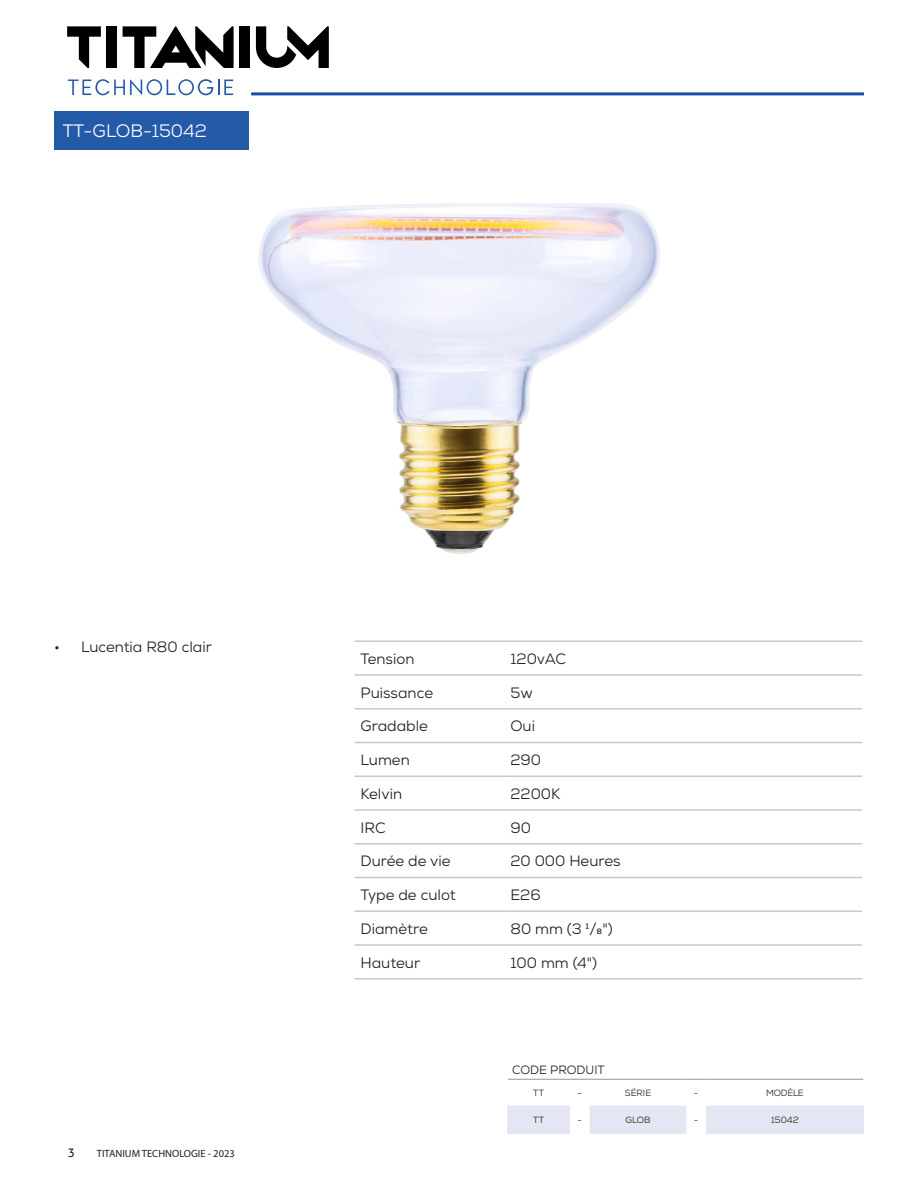
<style>
.page{position:relative;width:918px;height:1188px;background:#fff}
.page>*{position:absolute;margin:0;border:0;box-sizing:border-box;transform-origin:0 0}
.t1{font:18px "Nexa";color:#fff}
.t2{font:15px "Nexa";color:#231f20}
.t3{font:12px "Nexa";color:#231f20}
.t4{font:12px "Aller";color:#231f20}
.t5{font:10.5px "Myriad Pro";color:#231f20}
.t6{font:9px "Nexa";color:#231f20}
</style>
<div class="page">
<hr style="left:355px;top:641px;width:150px;height:1px;background:#c7c8ca">
<hr style="left:505px;top:641px;width:357px;height:1px;background:#c7c8ca">
<hr style="left:355px;top:674px;width:150px;height:2px;background:#c7c8ca">
<hr style="left:505px;top:674px;width:357px;height:2px;background:#c7c8ca">
<hr style="left:355px;top:708px;width:150px;height:2px;background:#c7c8ca">
<hr style="left:505px;top:708px;width:357px;height:2px;background:#c7c8ca">
<hr style="left:355px;top:742px;width:150px;height:1px;background:#c7c8ca">
<hr style="left:505px;top:742px;width:357px;height:1px;background:#c7c8ca">
<hr style="left:355px;top:776px;width:150px;height:1px;background:#c7c8ca">
<hr style="left:505px;top:776px;width:357px;height:1px;background:#c7c8ca">
<hr style="left:355px;top:809px;width:150px;height:2px;background:#c7c8ca">
<hr style="left:505px;top:809px;width:357px;height:2px;background:#c7c8ca">
<hr style="left:355px;top:843px;width:150px;height:2px;background:#c7c8ca">
<hr style="left:505px;top:843px;width:357px;height:2px;background:#c7c8ca">
<hr style="left:355px;top:877px;width:150px;height:1px;background:#c7c8ca">
<hr style="left:505px;top:877px;width:357px;height:1px;background:#c7c8ca">
<hr style="left:355px;top:911px;width:150px;height:1px;background:#c7c8ca">
<hr style="left:505px;top:911px;width:357px;height:1px;background:#c7c8ca">
<hr style="left:355px;top:944px;width:150px;height:2px;background:#c7c8ca">
<hr style="left:505px;top:944px;width:357px;height:2px;background:#c7c8ca">
<hr style="left:355px;top:978px;width:150px;height:2px;background:#c7c8ca">
<hr style="left:505px;top:978px;width:357px;height:2px;background:#c7c8ca">
<div style="left:54px;top:112px;width:194px;height:38px;background:#245ba9"></div>
<hr style="left:508px;top:1079px;width:61px;height:1px;background:#939598">
<svg style="left:569px;top:1079px;width:21px;height:1px"></svg>
<hr style="left:590px;top:1079px;width:96px;height:1px;background:#939598">
<svg style="left:686px;top:1079px;width:21px;height:1px"></svg>
<hr style="left:707px;top:1079px;width:156px;height:1px;background:#939598">
<svg style="left:509px;top:1106px;width:353px;height:26px;background:#e7e8f4"></svg>
<hr style="left:590px;top:1132px;width:96px;height:2px;background:#e4e6f3">
<hr style="left:507px;top:1106px;width:63px;height:1px;background:#e4e6f3">
<hr style="left:507px;top:1107px;width:2px;height:25px;background:#e4e6f3">
<hr style="left:568px;top:1107px;width:2px;height:25px;background:#e4e6f3">
<hr style="left:507px;top:1132px;width:63px;height:2px;background:#e4e6f3">
<hr style="left:706px;top:1106px;width:158px;height:1px;background:#e4e6f3">
<hr style="left:706px;top:1107px;width:2px;height:25px;background:#e4e6f3">
<hr style="left:862px;top:1107px;width:2px;height:25px;background:#e4e6f3">
<hr style="left:706px;top:1132px;width:158px;height:2px;background:#e4e6f3">
<img style="left:259px;top:204px;width:400px;height:350px">
<hr style="left:251px;top:92px;width:613px;height:3px;background:#1b4ea1">
<svg style="left:68px;top:79px;width:165px;height:16px"></svg>
<div style="left:240px;top:26px;width:10px;height:42px;background:#000001"></div>
<svg style="left:123px;top:26px;width:111px;height:42px"></svg>
<svg style="left:67px;top:26px;width:34px;height:42px"></svg>
<div style="left:107px;top:26px;width:10px;height:42px;background:#000001"></div>
<svg style="left:256px;top:26px;width:73px;height:42px"></svg>
<p class="t1" style="left:63px;top:120px;width:146px">TT-GLOB-15042</p>
<p class="t2" style="left:54px;top:637px;width:160px">• Lucentia R80 clair</p>
<p class="t4" style="left:68px;top:1146px;width:9px">3</p>
<p class="t5" style="left:97px;top:1147px;width:139px">TITANIUM TECHNOLOGIE - 2023</p>
<p class="t2" style="left:361px;top:649px;width:55px">Tension</p>
<p class="t2" style="left:511px;top:649px;width:57px">120vAC</p>
<p class="t2" style="left:361px;top:683px;width:74px">Puissance</p>
<p class="t2" style="left:511px;top:683px;width:24px">5w</p>
<p class="t2" style="left:361px;top:717px;width:69px">Gradable</p>
<p class="t2" style="left:511px;top:717px;width:26px">Oui</p>
<p class="t2" style="left:361px;top:750px;width:51px">Lumen</p>
<p class="t2" style="left:511px;top:750px;width:32px">290</p>
<p class="t2" style="left:361px;top:784px;width:43px">Kelvin</p>
<p class="t2" style="left:511px;top:784px;width:51px">2200K</p>
<p class="t2" style="left:361px;top:818px;width:27px">IRC</p>
<p class="t2" style="left:511px;top:818px;width:22px">90</p>
<p class="t2" style="left:361px;top:852px;width:91px">Durée de vie</p>
<p class="t2" style="left:511px;top:852px;width:112px">20 000 Heures</p>
<p class="t2" style="left:361px;top:885px;width:97px">Type de culot</p>
<p class="t2" style="left:511px;top:885px;width:32px">E26</p>
<p class="t2" style="left:361px;top:919px;width:69px">Diamètre</p>
<p class="t2" style="left:511px;top:919px;width:104px">80 mm (3 1/8")</p>
<p class="t2" style="left:361px;top:953px;width:61px">Hauteur</p>
<p class="t2" style="left:511px;top:953px;width:88px">100 mm (4")</p>
<p class="t3" style="left:512px;top:1062px;width:94px">CODE PRODUIT</p>
<p class="t6" style="left:533px;top:1087px;width:12px">TT</p>
<p class="t6" style="left:578px;top:1087px;width:6px">-</p>
<p class="t6" style="left:625px;top:1087px;width:28px">SÉRIE</p>
<p class="t6" style="left:694px;top:1087px;width:6px">-</p>
<p class="t6" style="left:766px;top:1087px;width:39px">MODÈLE</p>
<p class="t6" style="left:533px;top:1114px;width:12px">TT</p>
<p class="t6" style="left:578px;top:1114px;width:6px">-</p>
<p class="t6" style="left:625px;top:1114px;width:27px">GLOB</p>
<p class="t6" style="left:694px;top:1114px;width:6px">-</p>
<p class="t6" style="left:771px;top:1114px;width:29px">15042</p>
</div>
